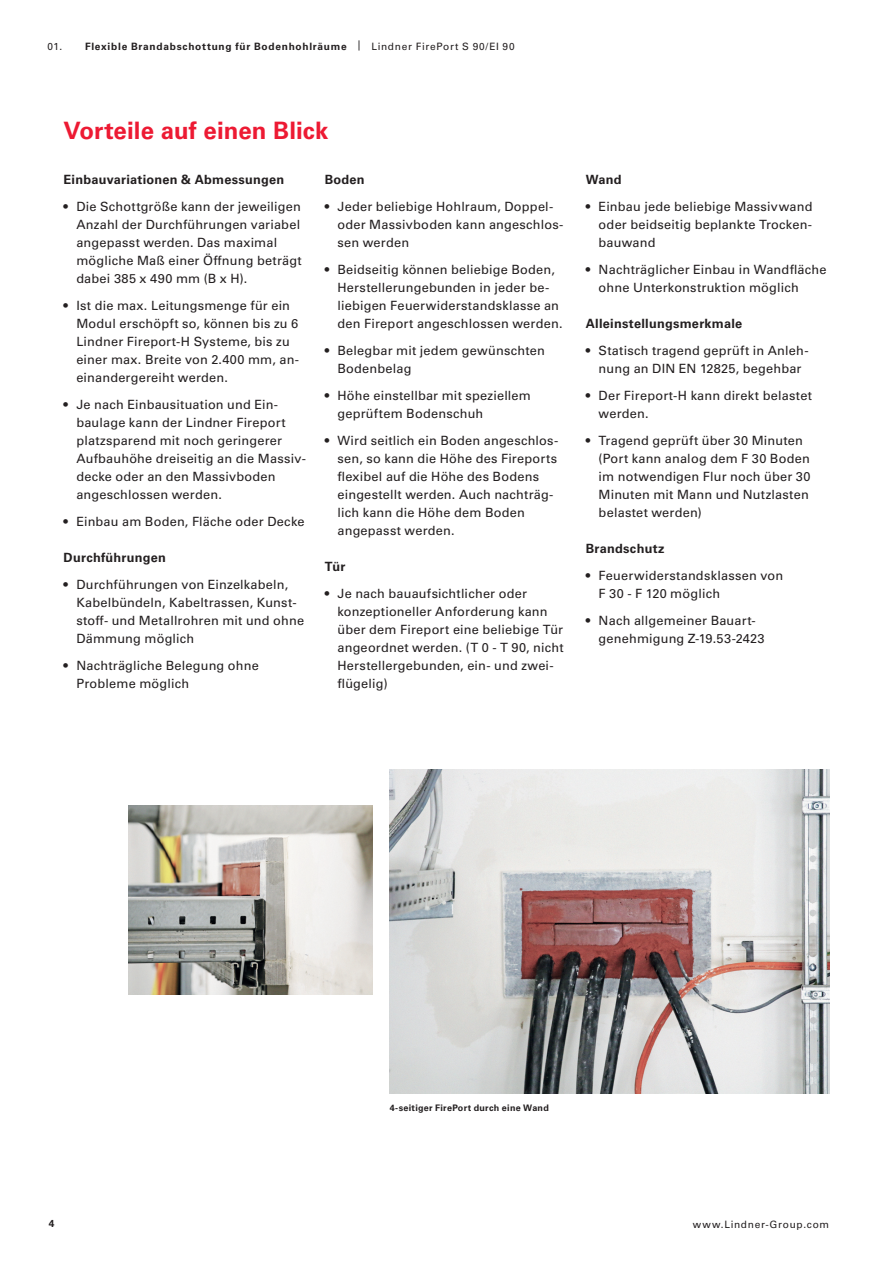
<style>
.page{position:relative;width:893px;height:1263px;background:#fff}
.page>*{position:absolute;margin:0;border:0;box-sizing:border-box;transform-origin:0 0}
.t1{font:700 24px "Univers LT Pro 65";letter-spacing:.005em;color:#ed1a33}
.t2{font:12.75px/18px "Univers LT Pro 55 Roman";letter-spacing:.015em;color:#231f20}
.t3{font:700 12.75px "Univers LT Pro 65";letter-spacing:.02em;color:#231f20}
.t4{font:700 10.2px "Univers LT Pro 65";letter-spacing:.07em;color:#231f20}
.t5{font:10.2px "Univers LT Pro 55 Roman";letter-spacing:.07em;color:#231f20}
.t6{font:700 9px "Univers LT Pro 65";letter-spacing:.03em;color:#231f20}
.s1{font-family:"Univers LT Pro 55 Roman";font-weight:400}
</style>
<div class="page">
<img style="left:390px;top:769px;width:439px;height:324px">
<img style="left:129px;top:805px;width:244px;height:189px">
<p class="t4" style="left:48px;top:39px;width:469px"><span class="s1">01.</span> Flexible Brandabschottung für Bodenhohlräume <span class="s1">| Lindner FirePort S 90/EI 90</span></p>
<h1 class="t1" style="left:64px;top:114px;width:266px">Vorteile auf einen Blick</h1>
<p class="t3" style="left:64px;top:171px;width:222px">Einbauvariationen &amp; Abmessungen</p>
<p class="t2" style="left:76px;top:197px;width:227px;text-indent:-13px">• Die Schottgröße kann der jeweiligen<br>Anzahl der Durchführungen variabel angepasst werden. Das maximal mögliche Maß einer Öffnung beträgt dabei 385 x 490 mm (B x H).</p>
<p class="t2" style="left:76px;top:296px;width:224px;text-indent:-13px">• Ist die max. Leitungsmenge für ein Modul erschöpft so, können bis zu 6<br>Lindner Fireport-H Systeme, bis zu einer max. Breite von 2.400 mm, an&shy;einandergereiht werden.</p>
<p class="t2" style="left:76px;top:395px;width:231px;text-indent:-13px">• Je nach Einbausituation und Ein&shy;baulage kann der Lindner Fireport platzsparend mit noch geringerer<br>Aufbauhöhe dreiseitig an die Massiv&shy;decke oder an den Massivboden angeschlossen werden.</p>
<p class="t2" style="left:64px;top:512px;width:242px">• Einbau am Boden, Fläche oder Decke</p>
<p class="t3" style="left:64px;top:549px;width:104px">Durchführungen</p>
<p class="t2" style="left:76px;top:575px;width:229px;text-indent:-13px">• Durchführungen von Einzelkabeln,<br>Kabelbündeln, Kabeltrassen, Kunst&shy;stoff- und Metallrohren mit und ohne<br>Dämmung möglich</p>
<p class="t2" style="left:76px;top:656px;width:184px;text-indent:-13px">• Nachträgliche Belegung ohne<br>Probleme möglich</p>
<p class="t3" style="left:325px;top:171px;width:42px">Boden</p>
<p class="t2" style="left:337px;top:197px;width:228px;text-indent:-13px">• Jeder beliebige Hohlraum, Doppel&shy;oder Massivboden kann angeschlos&shy;sen werden</p>
<p class="t2" style="left:337px;top:260px;width:227px;text-indent:-13px">• Beidseitig können beliebige Boden, Herstellerungebunden in jeder be&shy;liebigen Feuerwiderstandsklasse an den Fireport angeschlossen werden.</p>
<p class="t2" style="left:337px;top:341px;width:209px;text-indent:-13px">• Belegbar mit jedem gewünschten<br>Bodenbelag</p>
<p class="t2" style="left:337px;top:386px;width:195px;text-indent:-13px">• Höhe einstellbar mit speziellem geprüftem Bodenschuh</p>
<p class="t2" style="left:337px;top:431px;width:222px;text-indent:-13px">• Wird seitlich ein Boden angeschlos&shy;sen, so kann die Höhe des Fireports flexibel auf die Höhe des Bodens eingestellt werden. Auch nachträg&shy;lich kann die Höhe dem Boden angepasst werden.</p>
<p class="t3" style="left:325px;top:558px;width:22px">Tür</p>
<p class="t2" style="left:337px;top:584px;width:228px;text-indent:-13px">• Je nach bauaufsichtlicher oder konzeptioneller Anforderung kann über dem Fireport eine beliebige Tür angeordnet werden. (T 0 - T 90, nicht<br>Herstellergebunden, ein- und zwei&shy;flügelig)</p>
<p class="t3" style="left:586px;top:171px;width:37px">Wand</p>
<p class="t2" style="left:599px;top:197px;width:215px;text-align:justify;text-indent:-13px">• Einbau jede beliebige Massivwand oder beidseitig beplankte Trocken&shy;bauwand</p>
<p class="t2" style="left:599px;top:260px;width:229px;text-indent:-13px">• Nachträglicher Einbau in Wandfläche ohne Unterkonstruktion möglich</p>
<p class="t3" style="left:586px;top:315px;width:158px">Alleinstellungsmerkmale</p>
<p class="t2" style="left:586px;top:341px;width:224px;text-align:center">• Statisch tragend geprüft in Anleh&shy;nung an DIN EN 12825, begehbar</p>
<p class="t2" style="left:599px;top:386px;width:215px;text-indent:-13px">• Der Fireport-H kann direkt belastet werden.</p>
<p class="t2" style="left:599px;top:431px;width:213px;text-indent:-13px">• Tragend geprüft über 30 Minuten (Port kann analog dem F 30 Boden im notwendigen Flur noch über 30<br>Minuten mit Mann und Nutzlasten belastet werden)</p>
<p class="t3" style="left:586px;top:540px;width:80px">Brandschutz</p>
<p class="t2" style="left:599px;top:566px;width:186px;text-indent:-13px">• Feuerwiderstandsklassen von<br>F 30 - F 120 möglich</p>
<p class="t2" style="left:599px;top:611px;width:168px;text-indent:-13px">• Nach allgemeiner Bauart&shy;genehmigung Z-19.53-2423</p>
<p class="t6" style="left:390px;top:1102px;width:161px">4-seitiger FirePort durch eine Wand</p>
<p class="t4" style="left:49px;top:1216px;width:7px">4</p>
<p class="t5" style="left:693px;top:1217px;width:138px">www.Lindner-Group.com</p>
</div>
